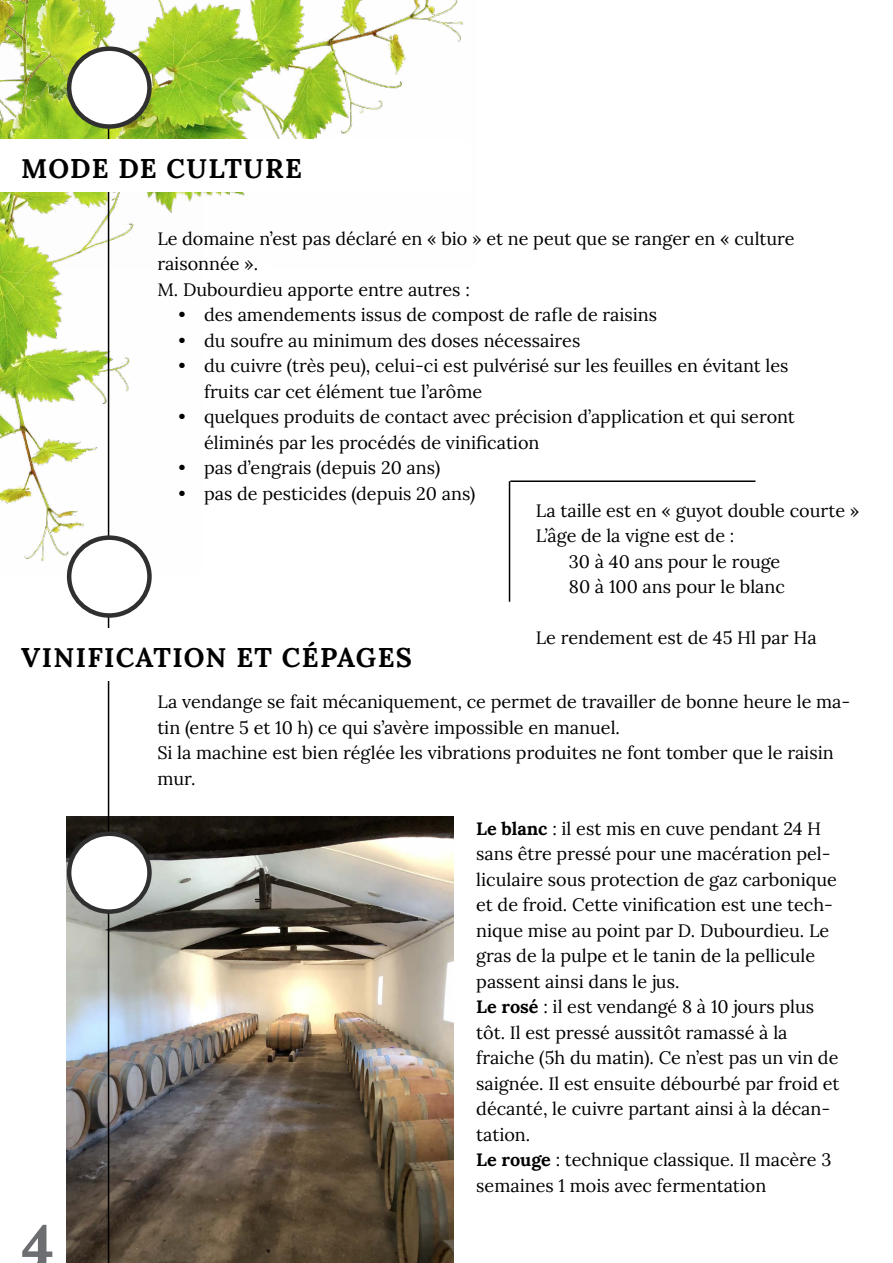
<style>
.page{position:relative;width:893px;height:1263px;background:#fff}
.page>*{position:absolute;margin:0;border:0;box-sizing:border-box;transform-origin:0 0}
.t1{font:700 60px "Lora";color:#6d6e71}
.t2{font:700 27px "Lora";letter-spacing:.05em;color:#000}
.t3{font:18px/25.5px "Lora";color:#000}
.s1{font-weight:700}
</style>
<div class="page">
<img style="left:67px;top:816px;width:386px;height:447px">
<img style="left:202px;top:0;width:262px;height:196px">
<img style="left:0;top:0;width:202px;height:575px">
<hr style="left:108px;top:129px;width:1px;height:1134px;background:#000">
<hr style="left:509px;top:481px;width:1px;height:121px;background:#000">
<hr style="left:510px;top:480px;width:245px;height:2px;background:#000">
<div style="left:0;top:139px;width:469px;height:53px;background:#fff"></div>
<div style="left:0;top:628px;width:469px;height:52px;background:#fff"></div>
<div style="left:69px;top:49px;width:80px;height:78px;background:#fff;border-radius:50%"></div>
<div style="left:67px;top:46px;width:85px;height:83px;border:4px solid #313030;border-radius:50%"></div>
<div style="left:69px;top:538px;width:80px;height:77px;background:#fff;border-radius:50%"></div>
<div style="left:67px;top:535px;width:85px;height:83px;border:4px solid #313030;border-radius:50%"></div>
<div style="left:69px;top:834px;width:80px;height:77px;background:#fff;border-radius:50%"></div>
<div style="left:67px;top:831px;width:85px;height:83px;border:4px solid #313030;border-radius:50%"></div>
<h2 class="t2" style="left:21px;top:146px;width:282px">MODE DE CULTURE</h2>
<p class="t3" style="left:157px;top:224px;width:639px">Le domaine n’est pas déclaré en « bio » et ne peut que se ranger en « culture raisonnée ».<br>M. Dubourdieu apporte entre autres :</p>
<p class="t3" style="left:179px;top:301px;width:480px">• des amendements issus de compost de rafle de raisins</p>
<p class="t3" style="left:179px;top:326px;width:403px">• du soufre au minimum des doses nécessaires</p>
<p class="t3" style="left:204px;top:352px;width:586px;text-indent:-26px">• du cuivre (très peu), celui-ci est pulvérisé sur les feuilles en évitant les fruits car cet élément tue l’arôme</p>
<p class="t3" style="left:204px;top:403px;width:592px;text-indent:-26px">• quelques produits de contact avec précision d’application et qui seront éliminés par les procédés de vinification</p>
<p class="t3" style="left:179px;top:454px;width:263px">• pas d’engrais (depuis 20 ans)</p>
<p class="t3" style="left:179px;top:479px;width:298px">• pas de pesticides (depuis 20 ans)</p>
<p class="t3" style="left:536px;top:496px;width:325px">La taille est en « guyot double courte »</p>
<p class="t3" style="left:536px;top:522px;width:200px">L’âge de la vigne est de :</p>
<p class="t3" style="left:569px;top:547px;width:213px">30 à 40 ans pour le rouge</p>
<p class="t3" style="left:569px;top:573px;width:218px">80 à 100 ans pour le blanc</p>
<p class="t3" style="left:536px;top:624px;width:282px">Le rendement est de 45 Hl par Ha</p>
<h2 class="t2" style="left:21px;top:635px;width:389px">VINIFICATION ET CÉPAGES</h2>
<h1 class="t1" style="left:22px;top:1195px;width:34px">4</h1>
<p class="t3" style="left:157px;top:688px;width:694px">La vendange se fait mécaniquement, ce permet de travailler de bonne heure le ma&shy;tin (entre 5 et 10 h) ce qui s’avère impossible en manuel.<br>Si la machine est bien réglée les vibrations produites ne font tomber que le raisin mur.</p>
<p class="t3" style="left:476px;top:814px;width:365px"><span class="s1">LE BLANC</span> : il est mis en cuve pendant 24 H sans être pressé pour une macération pel&shy;liculaire sous protection de gaz carbonique et de froid. Cette vinification est une tech&shy;nique mise au point par D. Dubourdieu. Le gras de la pulpe et le tanin de la pellicule passent ainsi dans le jus.<br><span class="s1">LE ROSÉ</span> : il est vendangé 8 à 10 jours plus tôt. Il est pressé aussitôt ramassé à la fraiche (5h du matin). Ce n’est pas un vin de saignée. Il est ensuite débourbé par froid et décanté, le cuivre partant ainsi à la décan&shy;tation.<br><span class="s1">LE ROUGE</span> : technique classique. Il macère 3 semaines 1 mois avec fermentation</p>
</div>
